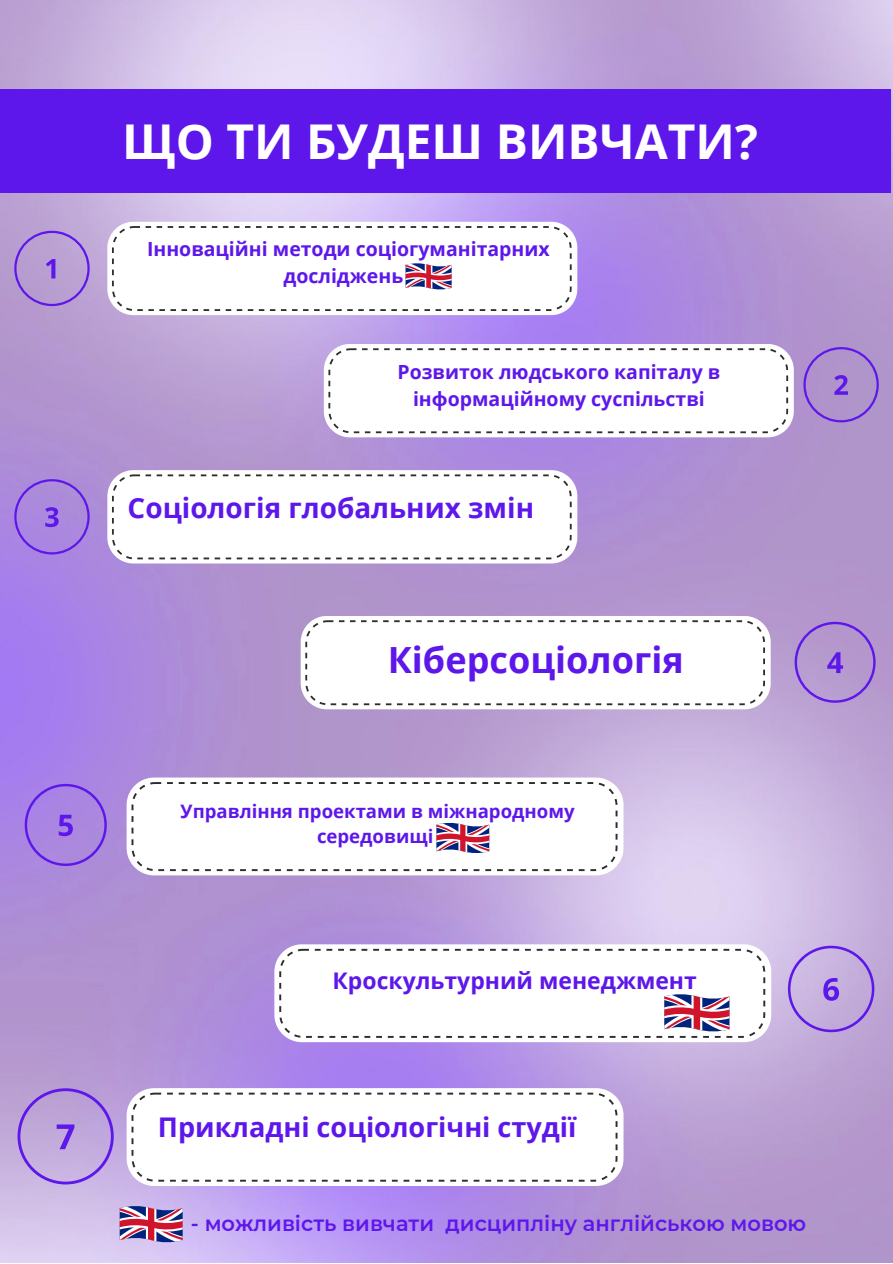
<style>
.page{position:relative;width:893px;height:1264px;background:#fff}
.page>*{position:absolute;margin:0;border:0;box-sizing:border-box;transform-origin:0 0}
.t1{font:700 48px "Open Sans";color:#fff}
.t2{font:700 36px "Open Sans";color:#5e17eb}
.t3{font:700 27.9px "Open Sans";color:#5e17eb}
.t4{font:700 27.15px "Open Sans";color:#5e17eb}
.t5{font:700 22.95px "Open Sans";color:#5e17eb}
.t6{font:600 21px "Montserrat";color:#5e17eb}
.t7{font:700 19.5px/27px "Open Sans";color:#5e17eb;text-align:center}
.t8{font:700 18.6px/25.7px "Open Sans";color:#5e17eb;text-align:center}
</style>
<div class="page">
<img style="left:0;top:0;width:892px;height:1262px">
<div style="left:0;top:89px;width:890px;height:104px;background:#5e17eb"></div>
<svg style="left:14px;top:231px;width:76px;height:75px;background:#b091d4"></svg>
<svg style="left:803px;top:347px;width:75px;height:75px;background:#a685ce"></svg>
<svg style="left:324px;top:344px;width:469px;height:93px"></svg>
<svg style="left:14px;top:479px;width:76px;height:75px;background:#a27bde"></svg>
<svg style="left:107px;top:470px;width:470px;height:93px"></svg>
<svg style="left:794px;top:622px;width:81px;height:80px;background:#ab8ad1"></svg>
<svg style="left:301px;top:616px;width:469px;height:93px"></svg>
<svg style="left:25px;top:784px;width:82px;height:82px;background:#a179e1"></svg>
<svg style="left:127px;top:777px;width:496px;height:98px"></svg>
<svg style="left:787px;top:945px;width:87px;height:87px;background:#ba9fde"></svg>
<svg style="left:274px;top:944px;width:497px;height:98px"></svg>
<svg style="left:18px;top:1088px;width:96px;height:96px;background:#b698dc"></svg>
<svg style="left:127px;top:1088px;width:496px;height:97px"></svg>
<svg style="left:131px;top:1092px;width:486px;height:89px"></svg>
<svg style="left:107px;top:222px;width:470px;height:93px"></svg>
<svg style="left:131px;top:782px;width:486px;height:89px"></svg>
<svg style="left:279px;top:948px;width:486px;height:89px"></svg>
<svg style="left:120px;top:1205px;width:63px;height:37px"></svg>
<h1 class="t1" style="left:122px;top:107px;width:637px">ЩО ТИ БУДЕШ ВИВЧАТИ?</h1>
<p class="t7" style="left:147px;top:235px;width:404px">Інноваційні методи соціогуманітарних досліджень</p>
<p class="t7" style="left:397px;top:357px;width:324px">Розвиток людського капіталу в інформаційному суспільстві</p>
<h3 class="t3" style="left:128px;top:488px;width:408px">Соціологія глобальних змін</h3>
<h2 class="t2" style="left:388px;top:635px;width:297px">Кіберсоціологія</h2>
<p class="t8" style="left:181px;top:797px;width:395px">Управління проектами в міжнародному середовищі</p>
<p class="t5" style="left:332px;top:964px;width:366px">Кроскультурний менеджмент</p>
<h3 class="t4" style="left:158px;top:1107px;width:420px">Прикладні соціологічні студії</h3>
<p class="t6" style="left:191px;top:1210px;width:617px">- можливість вивчати дисципліну англійською мовою</p>
</div>
